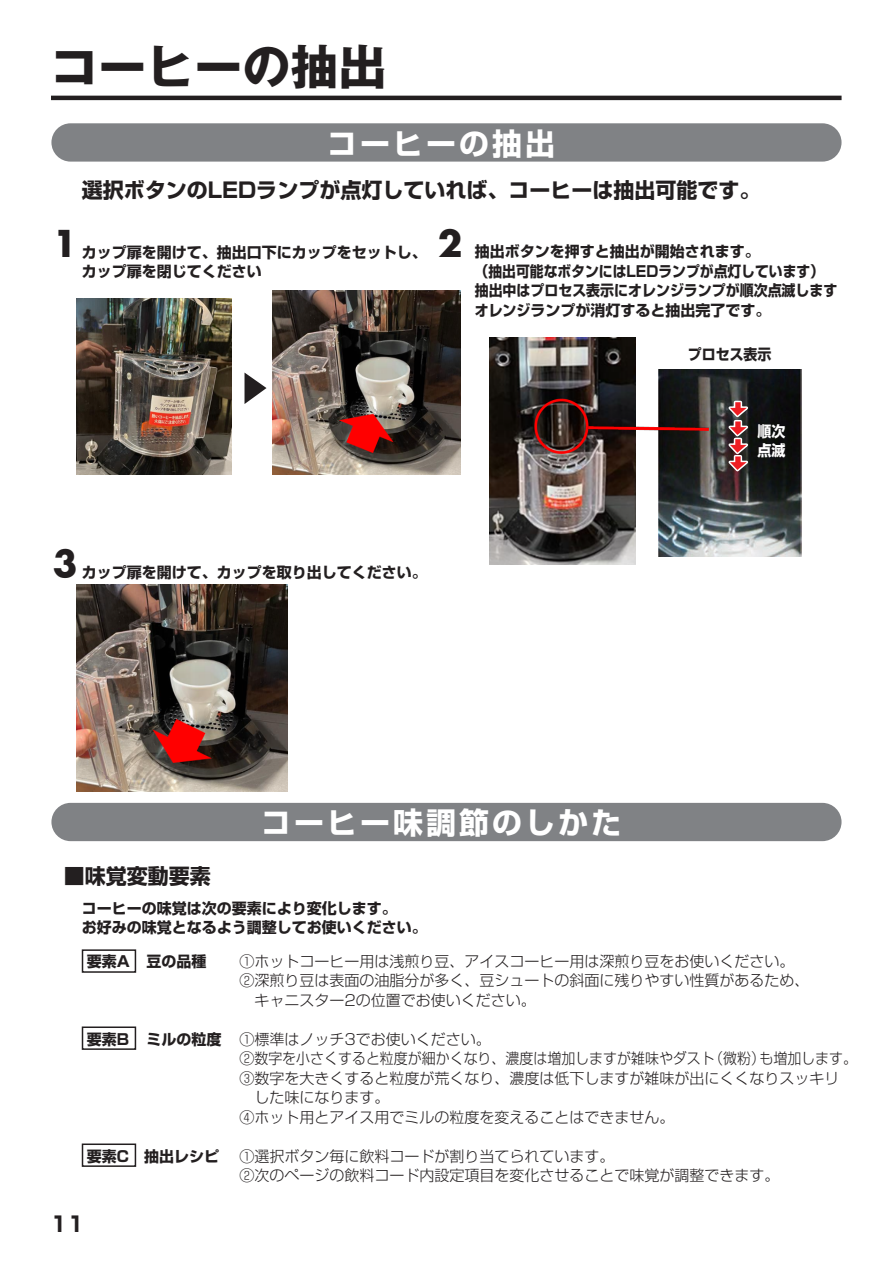
<style>
.page{position:relative;width:893px;height:1263px;background:#fff}
.page>*{position:absolute;margin:0;border:0;box-sizing:border-box;transform-origin:0 0}
.t1{font:700 48px "Gothic MB101 Pro";color:#231f20}
.t2{font:700 36px "Futura Std";color:#231f20}
.t3{font:700 30px "Shin Go Pro";letter-spacing:.1em;color:#fff}
.t4{font:700 21px "Shin Go Pro";color:#231f20}
.t5{font:300 15px/19.5px "Shin Go Pro";color:#231f20}
.t6{font:700 15px/19.5px "Shin Go Pro";color:#231f20}
.t7{font:700 15px "Shin Go Pro";color:#231f20;scale:.93 1}
.t8{font:700 15px/19.5px "Shin Go Pro";color:#fff;scale:.93 1}
.s1{font-weight:700}
</style>
<div class="page">
<img style="left:658px;top:370px;width:143px;height:186px">
<hr style="left:51px;top:96px;width:790px;height:4px;background:#231f20">
<div style="left:51px;top:123px;width:790px;height:39px;background:#808285;border-radius:19px"></div>
<div style="left:51px;top:803px;width:790px;height:38px;background:#808285;border-radius:19px"></div>
<svg style="left:244px;top:373px;width:23px;height:31px"></svg>
<svg style="left:723px;top:399px;width:32px;height:75px"></svg>
<div style="left:82px;top:949px;width:54px;height:24px;border:2px solid #231f20"></div>
<div style="left:82px;top:1026px;width:54px;height:24px;border:2px solid #231f20"></div>
<div style="left:82px;top:1143px;width:54px;height:24px;border:2px solid #231f20"></div>
<img style="left:76px;top:298px;width:155px;height:176px">
<img style="left:272px;top:290px;width:188px;height:184px">
<img style="left:490px;top:337px;width:145px;height:227px">
<img style="left:585px;top:426px;width:123px;height:4px">
<img style="left:76px;top:585px;width:211px;height:206px">
<p class="t1" style="left:51px;top:27px;width:337px">コーヒーの抽出</p>
<p class="t3" style="left:327px;top:120px;width:229px">コーヒーの抽出</p>
<p class="t2" style="left:53px;top:220px;width:26px">1</p>
<p class="t4" style="left:82px;top:174px;width:680px">選択ボタンのLEDランプが点灯していれば、コーヒーは抽出可能です。</p>
<p class="t6" style="left:82px;top:241px;width:347px">カップ扉を開けて、抽出口下にカップをセットし、</p>
<p class="t6" style="left:82px;top:260px;width:182px">カップ扉を閉じてください</p>
<p class="t2" style="left:438px;top:220px;width:26px">2</p>
<p class="t6" style="left:475px;top:240px;width:364px">抽出ボタンを押すと抽出が開始されます。<br>（抽出可能なボタンにはLEDランプが点灯しています）抽出中はプロセス表示にオレンジランプが順次点滅しますオレンジランプが消灯すると抽出完了です。</p>
<p class="t7" style="left:688px;top:342px;width:91px">プロセス表示</p>
<p class="t8" style="left:758px;top:419px;width:31px">順次点滅</p>
<p class="t2" style="left:53px;top:539px;width:26px">3</p>
<p class="t6" style="left:82px;top:560px;width:347px">カップ扉を開けて、カップを取り出してください。</p>
<p class="t4" style="left:64px;top:859px;width:148px">■味覚変動要素</p>
<p class="t3" style="left:261px;top:799px;width:361px">コーヒー味調節のしかた</p>
<p class="t6" style="left:82px;top:896px;width:347px">コーヒーの味覚は次の要素により変化します。<br>お好みの味覚となるよう調整してお使いください。</p>
<p class="t6" style="left:87px;top:949px;width:121px">要素A 豆の品種</p>
<p class="t5" style="left:239px;top:949px;width:571px">①ホットコーヒー用は浅煎り豆、アイスコーヒー用は深煎り豆をお使いください。<br>②深煎り豆は表面の油脂分が多く、豆シュートの斜面に残りやすい性質があるため、　キャニスター2の位置でお使いください。</p>
<p class="t5" style="left:239px;top:1027px;width:619px;text-indent:-153px"><span class="s1">要素B ミルの粒度</span> ①標準はノッチ3でお使いください。<br>②数字を小さくすると粒度が細かくなり、濃度は増加しますが雑味やダスト（微粉）も増加します。③数字を大きくすると粒度が荒くなり、濃度は低下しますが雑味が出にくくなりスッキリ　した味になります。<br>④ホット用とアイス用でミルの粒度を変えることはできません。</p>
<p class="t6" style="left:87px;top:1144px;width:134px">要素C　抽出レシピ</p>
<p class="t5" style="left:239px;top:1144px;width:541px">①選択ボタン毎に飲料コードが割り当てられています。<br>②次のページの飲料コード内設定項目を変化させることで味覚が調整できます。</p>
<p class="t4" style="left:50px;top:1207px;width:36px">11</p>
</div>
